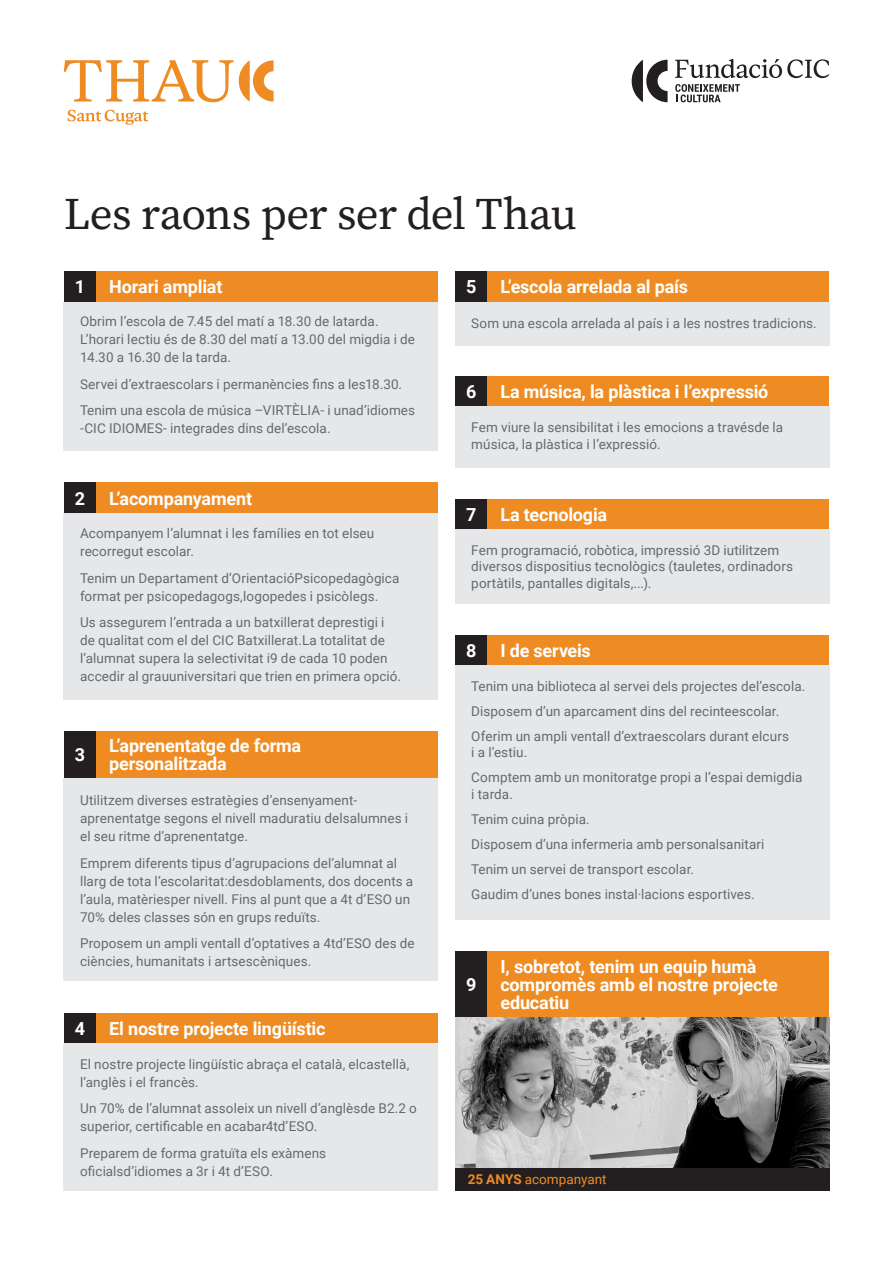
<style>
.page{position:relative;width:893px;height:1263px;background:#fff}
.page>*{position:absolute;margin:0;border:0;box-sizing:border-box;transform-origin:0 0}
.t1{font:45px "Source Serif Pro";letter-spacing:-.02em;color:#231f20}
.Título_02{font:700 18px/18px "Roboto";letter-spacing:-.01em;color:#fff}
.Título_02-2{font:13.5px/18px "Roboto";letter-spacing:.005em;color:#666969}
.Título_02-3{font:13.5px "Roboto";color:#ee8c23}
.s1{font-weight:700}
</style>
<div class="page">
<div style="left:64px;top:271px;width:32px;height:31px;background:#231f20"></div>
<div style="left:96px;top:271px;width:342px;height:31px;background:#ee8c23"></div>
<div style="left:64px;top:302px;width:374px;height:149px;background:#e6e7e9"></div>
<div style="left:455px;top:271px;width:33px;height:31px;background:#231f20"></div>
<div style="left:488px;top:271px;width:341px;height:31px;background:#ee8c23"></div>
<div style="left:455px;top:302px;width:374px;height:43px;background:#e6e7e9"></div>
<div style="left:455px;top:376px;width:33px;height:31px;background:#231f20"></div>
<div style="left:488px;top:376px;width:341px;height:31px;background:#ee8c23"></div>
<div style="left:455px;top:407px;width:374px;height:61px;background:#e6e7e9"></div>
<div style="left:455px;top:499px;width:33px;height:30px;background:#231f20"></div>
<div style="left:488px;top:499px;width:341px;height:30px;background:#ee8c23"></div>
<div style="left:455px;top:529px;width:374px;height:75px;background:#e6e7e9"></div>
<div style="left:64px;top:483px;width:32px;height:30px;background:#231f20"></div>
<div style="left:96px;top:483px;width:342px;height:30px;background:#ee8c23"></div>
<div style="left:64px;top:513px;width:374px;height:186px;background:#e6e7e9"></div>
<div style="left:455px;top:635px;width:33px;height:30px;background:#231f20"></div>
<div style="left:488px;top:635px;width:341px;height:30px;background:#ee8c23"></div>
<div style="left:455px;top:665px;width:374px;height:255px;background:#e6e7e9"></div>
<div style="left:64px;top:1013px;width:32px;height:30px;background:#231f20"></div>
<div style="left:96px;top:1013px;width:342px;height:30px;background:#ee8c23"></div>
<div style="left:64px;top:1043px;width:374px;height:147px;background:#e6e7e9"></div>
<div style="left:64px;top:731px;width:32px;height:47px;background:#231f20"></div>
<div style="left:96px;top:731px;width:342px;height:47px;background:#ee8c23"></div>
<div style="left:64px;top:778px;width:374px;height:203px;background:#e6e7e9"></div>
<div style="left:455px;top:951px;width:33px;height:66px;background:#231f20"></div>
<div style="left:488px;top:951px;width:341px;height:66px;background:#ee8c23"></div>
<img style="left:455px;top:1017px;width:374px;height:151px">
<svg style="left:675px;top:59px;width:154px;height:19px"></svg>
<svg style="left:632px;top:60px;width:36px;height:42px"></svg>
<svg style="left:675px;top:84px;width:65px;height:18px"></svg>
<div style="left:455px;top:1168px;width:374px;height:22px;background:#231f20"></div>
<svg style="left:64px;top:60px;width:169px;height:42px"></svg>
<svg style="left:239px;top:60px;width:35px;height:42px"></svg>
<svg style="left:67px;top:110px;width:81px;height:15px"></svg>
<p class="t1" style="left:64px;top:184px;width:515px">Les raons per ser del Thau</p>
<p class="Título_02" style="left:75px;top:277px;width:12px">1</p>
<p class="Título_02" style="left:109px;top:277px;width:115px">Horari ampliat</p>
<p class="Título_02-2" style="left:80px;top:312px;width:336px">Obrim l’escola de 7.45 del matí a 18.30 de latarda.<br>L’horari lectiu és de 8.30 del matí a 13.00 del migdia i de<br>14.30 a 16.30 de la tarda.</p>
<p class="Título_02-2" style="left:80px;top:375px;width:324px">Servei d’extraescolars i permanències fins a les18.30.</p>
<p class="Título_02-2" style="left:80px;top:401px;width:337px">Tenim una escola de música –VIRTÈLIA- i unad’idiomes -CIC IDIOMES- integrades dins del’escola.</p>
<p class="Título_02" style="left:75px;top:488px;width:12px">2</p>
<p class="Título_02" style="left:109px;top:488px;width:144px">L’acompanyament</p>
<p class="Título_02-2" style="left:80px;top:524px;width:296px">Acompanyem l’alumnat i les famílies en tot elseu recorregut escolar.</p>
<p class="Título_02-2" style="left:80px;top:569px;width:321px">Tenim un Departament d’OrientacióPsicopedagògica format per psicopedagogs,logopedes i psicòlegs.</p>
<p class="Título_02-2" style="left:80px;top:613px;width:322px">Us assegurem l’entrada a un batxillerat deprestigi i de qualitat com el del CIC Batxillerat.La totalitat de l’alumnat supera la selectivitat i9 de cada 10 poden accedir al grauuniversitari que trien en primera opció.</p>
<p class="Título_02" style="left:75px;top:745px;width:12px">3</p>
<p class="Título_02" style="left:109px;top:736px;width:194px">L’aprenentatge de forma personalitzada</p>
<p class="Título_02-2" style="left:80px;top:791px;width:330px">Utilitzem diverses estratègies d’ensenyament&shy;aprenentatge segons el nivell maduratiu delsalumnes i el seu ritme d’aprenentatge.</p>
<p class="Título_02-2" style="left:80px;top:853px;width:335px">Emprem diferents tipus d’agrupacions del’alumnat al llarg de tota l’escolaritat:desdoblaments, dos docents a l’aula, matèriesper nivell. Fins al punt que a 4t d’ESO un 70% deles classes són en grups reduïts.</p>
<p class="Título_02-2" style="left:80px;top:934px;width:336px">Proposem un ampli ventall d’optatives a 4td’ESO des de ciències, humanitats i artsescèniques.</p>
<p class="Título_02" style="left:75px;top:1019px;width:12px">4</p>
<p class="Título_02" style="left:109px;top:1019px;width:218px">El nostre projecte lingüístic</p>
<p class="Título_02-2" style="left:80px;top:1054px;width:331px">El nostre projecte lingüístic abraça el català, elcastellà, l’anglès i el francès.</p>
<p class="Título_02-2" style="left:80px;top:1099px;width:338px">Un 70% de l’alumnat assoleix un nivell d’anglèsde B2.2 o superior, certificable en acabar4td’ESO.</p>
<p class="Título_02-2" style="left:80px;top:1143px;width:248px">Preparem de forma gratuïta els exàmens oficialsd’idiomes a 3r i 4t d’ESO.</p>
<p class="Título_02" style="left:466px;top:277px;width:12px">5</p>
<p class="Título_02" style="left:500px;top:277px;width:189px">L’escola arrelada al país</p>
<p class="Título_02-2" style="left:471px;top:313px;width:347px">Som una escola arrelada al país i a les nostres tradicions.</p>
<p class="Título_02" style="left:466px;top:382px;width:12px">6</p>
<p class="Título_02" style="left:500px;top:382px;width:270px">La música, la plàstica i l’expressió</p>
<p class="Título_02-2" style="left:471px;top:419px;width:313px;line-height:16.5px">Fem viure la sensibilitat i les emocions a travésde la música, la plàstica i l’expressió.</p>
<p class="Título_02" style="left:466px;top:505px;width:12px">7</p>
<p class="Título_02" style="left:500px;top:505px;width:108px">La tecnologia</p>
<p class="Título_02-2" style="left:471px;top:541px;width:323px;line-height:16.5px">Fem programació, robòtica, impressió 3D iutilitzem diversos dispositius tecnològics (tauletes, ordinadors portàtils, pantalles digitals,...).</p>
<p class="Título_02" style="left:466px;top:641px;width:12px">8</p>
<p class="Título_02" style="left:500px;top:641px;width:92px">I de serveis</p>
<p class="Título_02-2" style="left:471px;top:677px;width:336px">Tenim una biblioteca al servei dels projectes del’escola.</p>
<p class="Título_02-2" style="left:471px;top:702px;width:309px">Disposem d’un aparcament dins del recinteescolar.</p>
<p class="Título_02-2" style="left:471px;top:727px;width:319px;line-height:16.5px">Oferim un ampli ventall d’extraescolars durant elcurs i a l’estiu.</p>
<p class="Título_02-2" style="left:471px;top:769px;width:333px;line-height:16.5px">Comptem amb un monitoratge propi a l’espai demigdia i tarda.</p>
<p class="Título_02-2" style="left:471px;top:810px;width:120px">Tenim cuina pròpia.</p>
<p class="Título_02-2" style="left:471px;top:835px;width:295px">Disposem d’una infermeria amb personalsanitari</p>
<p class="Título_02-2" style="left:471px;top:860px;width:224px">Tenim un servei de transport escolar.</p>
<p class="Título_02-2" style="left:471px;top:885px;width:285px">Gaudim d’unes bones instal·lacions esportives.</p>
<p class="Título_02" style="left:466px;top:975px;width:12px">9</p>
<p class="Título_02" style="left:500px;top:957px;width:279px">I, sobretot, tenim un equip humà compromès amb el nostre projecte educatiu</p>
<p class="Título_02-3" style="left:468px;top:1170px;width:140px"><span class="s1">25 ANYS</span> acompanyant</p>
</div>
